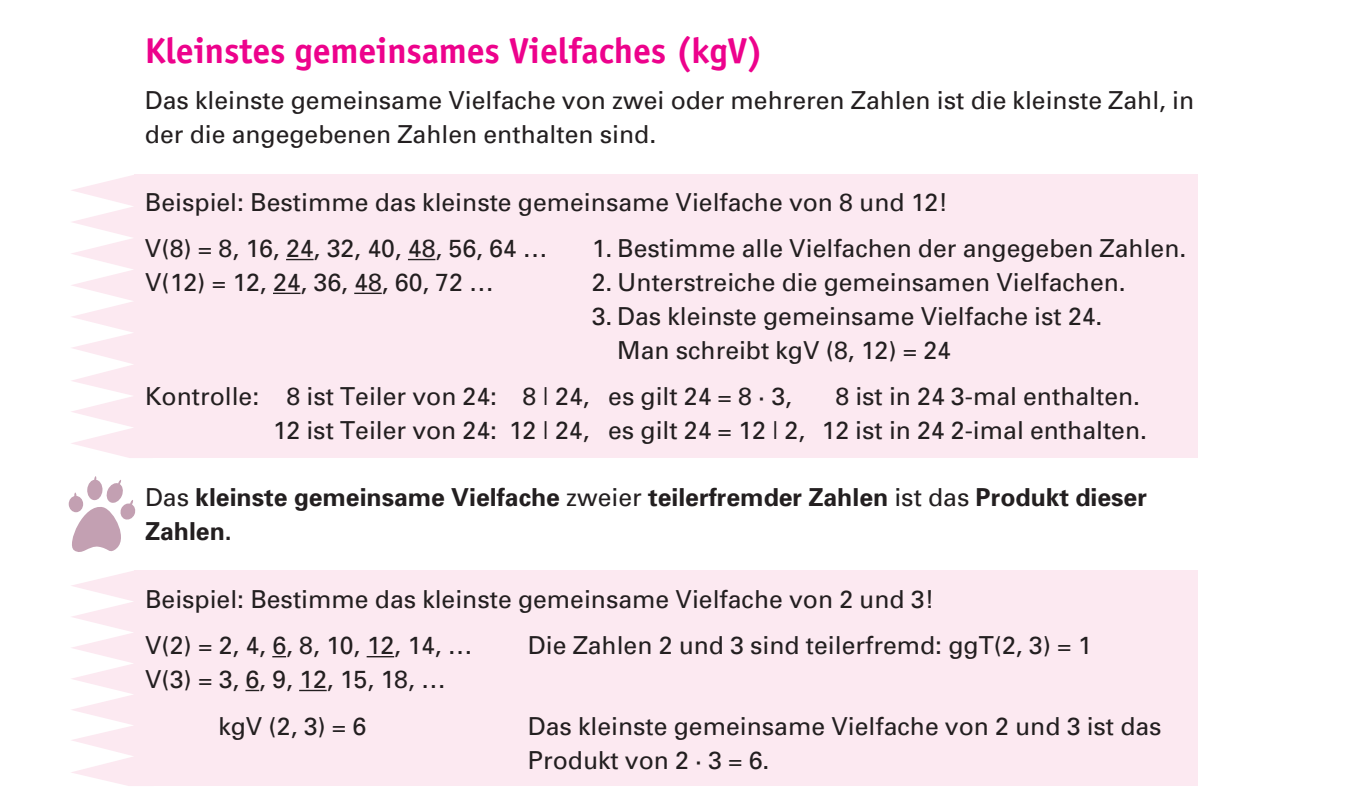
<style>
.page{position:relative;width:1346px;height:800px;background:#fff}
.page>*{position:absolute;margin:0;border:0;box-sizing:border-box;transform-origin:0 0}
.t1{font:700 36px "Officina Sans";letter-spacing:-.005em;color:#ed028c}
.t2{font:24.75px/33.8px "Univers";color:#231f20}
.t3{font:700 24.75px/33.8px "Univers";color:#231f20}
.s1{font-weight:400}
</style>
<div class="page">
<div style="left:134px;top:570px;width:1063px;height:215px;background:#fce9f1"></div>
<svg style="left:71px;top:571px;width:63px;height:214px"></svg>
<div style="left:134px;top:175px;width:1063px;height:283px;background:#fce9f1"></div>
<svg style="left:71px;top:175px;width:63px;height:283px"></svg>
<svg style="left:286px;top:259px;width:27px;height:1px"></svg>
<svg style="left:408px;top:259px;width:27px;height:1px"></svg>
<hr style="left:273px;top:292px;width:27px;height:2px;background:#231f20">
<hr style="left:354px;top:292px;width:28px;height:2px;background:#231f20">
<svg style="left:272px;top:656px;width:14px;height:1px"></svg>
<hr style="left:366px;top:655px;width:28px;height:2px;background:#231f20">
<svg style="left:245px;top:689px;width:14px;height:2px"></svg>
<hr style="left:299px;top:689px;width:27px;height:2px;background:#231f20">
<svg style="left:68px;top:476px;width:68px;height:76px"></svg>
<h1 class="t1" style="left:145px;top:28px;width:620px">Kleinstes gemeinsames Vielfaches (kgV)</h1>
<p class="t2" style="left:145px;top:83px;width:1050px">Das kleinste gemeinsame Vielfache von zwei oder mehreren Zahlen ist die kleinste Zahl, in der die angegebenen Zahlen enthalten sind.</p>
<p class="t2" style="left:145px;top:178px;width:804px;line-height:46.6px">Beispiel: Bestimme das kleinste gemeinsame Vielfache von 8 und 12!<br>V(8) = 8, 16, 24, 32, 40, 48, 56, 64 …</p>
<p class="t2" style="left:591px;top:231px;width:596px">1. Bestimme alle Vielfachen der angegeben Zahlen.</p>
<p class="t2" style="left:145px;top:265px;width:350px">V(12) = 12, 24, 36, 48, 60, 72 …</p>
<p class="t2" style="left:591px;top:265px;width:535px">2. Unterstreiche die gemeinsamen Vielfachen.</p>
<p class="t2" style="left:617px;top:298px;width:486px;text-indent:-26px">3. Das kleinste gemeinsame Vielfache ist 24.<br>Man schreibt kgV (8, 12) = 24</p>
<p class="t2" style="left:145px;top:379px;width:648px">Kontrolle: 8 ist Teiler von 24: 8 | 24, es gilt 24 = 8 · 3,</p>
<p class="t2" style="left:273px;top:379px;width:875px;text-align:right">8 ist in 24 3-mal enthalten.<br>12 ist Teiler von 24: 12 | 24, es gilt 24 = 12 | 2, 12 ist in 24 2-imal enthalten.</p>
<p class="t3" style="left:145px;top:479px;width:1003px"><span class="s1">Das</span> kleinste gemeinsame Vielfache <span class="s1">zweier</span> teilerfremder Zahlen <span class="s1">ist das</span> Produkt dieser<br>Zahlen.</p>
<p class="t2" style="left:145px;top:575px;width:790px;line-height:46.6px">Beispiel: Bestimme das kleinste gemeinsame Vielfache von 2 und 3!<br>V(2) = 2, 4, 6, 8, 10, 12, 14, …</p>
<p class="t2" style="left:528px;top:628px;width:565px">Die Zahlen 2 und 3 sind teilerfremd: ggT(2, 3) = 1</p>
<p class="t2" style="left:145px;top:655px;width:302px;line-height:46.6px;text-align:center">V(3) = 3, 6, 9, 12, 15, 18, … kgV (2, 3) = 6</p>
<p class="t2" style="left:528px;top:708px;width:635px">Das kleinste gemeinsame Vielfache von 2 und 3 ist das<br>Produkt von 2 · 3 = 6.</p>
</div>
